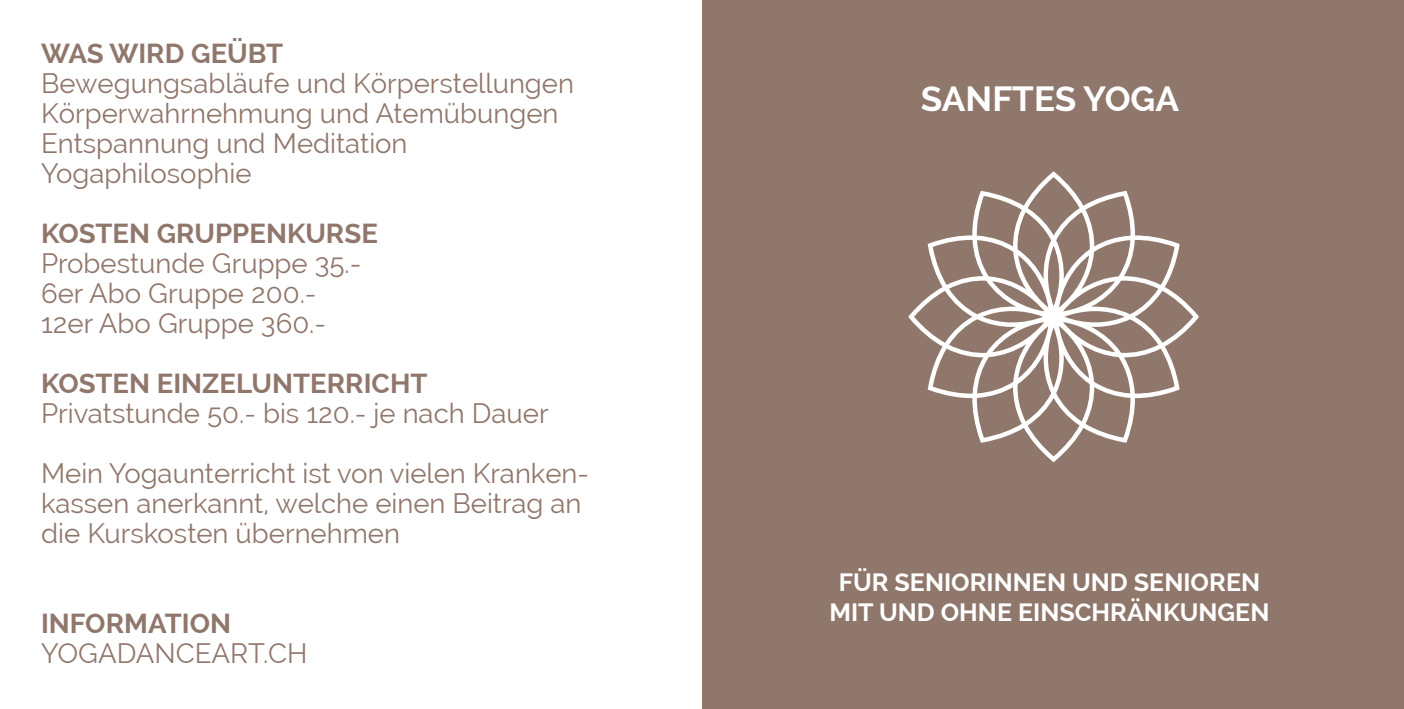
<style>
.page{position:relative;width:1404px;height:709px;background:#fff}
.page>*{position:absolute;margin:0;border:0;box-sizing:border-box;transform-origin:0 0}
.t1{font:700 35px "Raleway";color:#fff}
.t2{font:27.5px "Raleway";color:#90776c}
.t3{font:700 27.5px "Raleway";color:#90776c}
.t4{font:700 25px "Raleway";color:#fff}
</style>
<div class="page">
<div style="left:702px;top:0;width:701px;height:709px;background:#90776c"></div>
<svg style="left:908px;top:171px;width:290px;height:291px"></svg>
<p class="t3" style="left:41px;top:37px;width:243px">WAS WIRD GEÜBT</p>
<p class="t2" style="left:41px;top:67px;width:534px">Bewegungsabläufe und Körperstellungen</p>
<p class="t2" style="left:41px;top:97px;width:519px">Körperwahrnehmung und Atemübungen</p>
<p class="t2" style="left:41px;top:127px;width:368px">Entspannung und Meditation</p>
<p class="t2" style="left:41px;top:157px;width:212px">Yogaphilosophie</p>
<p class="t3" style="left:41px;top:217px;width:338px">KOSTEN GRUPPENKURSE</p>
<p class="t2" style="left:41px;top:247px;width:322px">Probestunde Gruppe 35.-</p>
<p class="t2" style="left:41px;top:277px;width:277px">6er Abo Gruppe 200.-</p>
<p class="t2" style="left:41px;top:307px;width:286px">12er Abo Gruppe 360.-</p>
<p class="t3" style="left:41px;top:367px;width:388px">KOSTEN EINZELUNTERRICHT</p>
<p class="t2" style="left:41px;top:397px;width:509px">Privatstunde 50.- bis 120.- je nach Dauer</p>
<p class="t2" style="left:41px;top:457px;width:549px">Mein Yogaunterricht ist von vielen Kranken-</p>
<p class="t2" style="left:41px;top:487px;width:542px">kassen anerkannt, welche einen Beitrag an</p>
<p class="t2" style="left:41px;top:517px;width:360px">die Kurskosten übernehmen</p>
<p class="t3" style="left:41px;top:607px;width:191px">INFORMATION</p>
<p class="t2" style="left:41px;top:637px;width:268px">YOGADANCEART.CH</p>
<p class="t1" style="left:920px;top:79px;width:259px">SANFTES YOGA</p>
<p class="t4" style="left:838px;top:568px;width:423px">FÜR SENIORINNEN UND SENIOREN</p>
<p class="t4" style="left:829px;top:598px;width:441px">MIT UND OHNE EINSCHRÄNKUNGEN</p>
</div>
